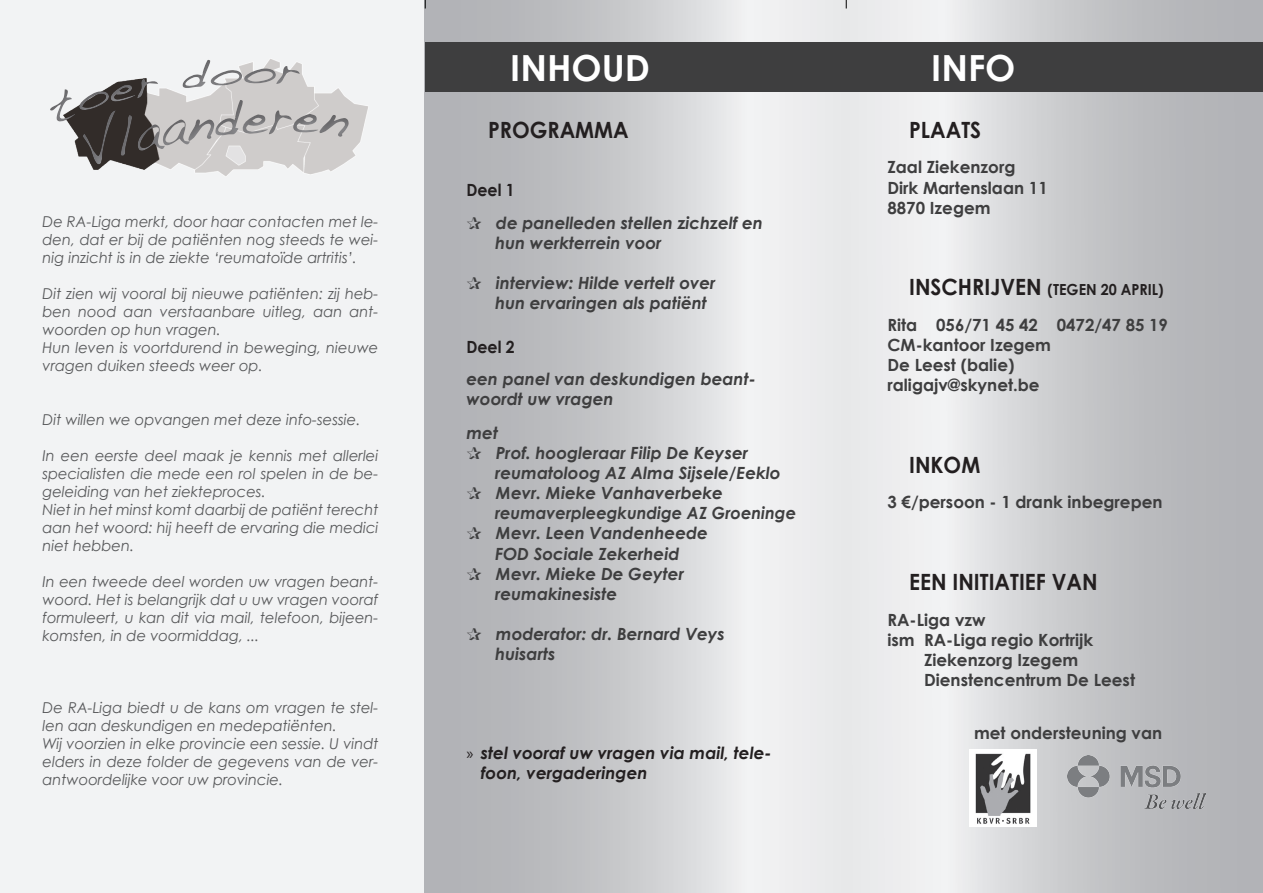
<style>
.page{position:relative;width:1263px;height:893px;background:#f2f3f4}
.page>*{position:absolute;margin:0;border:0;box-sizing:border-box;transform-origin:0 0}
.t1{font:700 36px "Century Gothic";color:#fff}
.t2{font:700 22.35px "Century Gothic";color:#231f20;scale:.94 1}
.t3{font:italic 700 16.8px/20.1px "Century Gothic";color:#3e3e3f}
.t4{font:700 16.8px/20.1px "Century Gothic";color:#3e3e3f}
.t5{font:italic 700 16.8px/20.1px "Century Gothic";color:#231f20}
.t6{font:700 16.8px "Century Gothic";color:#231f20;scale:.94 1}
.t7{font:700 15.3px "Century Gothic";color:#231f20;scale:.94 1}
.t8{font:italic 15px/18px "Century Gothic";color:#57585a}
.s1{font-style:normal;color:#231f20}
.s2{font-family:"Myriad Pro";font-weight:400;font-style:normal}
</style>
<div class="page">
<div style="left:425px;top:0;width:421px;height:893px;background:linear-gradient(to right,#a8a9ad,#f6f6f7)"></div>
<div style="left:846px;top:0;width:417px;height:893px;background:linear-gradient(to right,#f6f7f7,#a9aaae)"></div>
<div style="left:425px;top:43px;width:421px;height:49px;background:#3e3e3f"></div>
<div style="left:846px;top:43px;width:417px;height:49px;background:#3e3e3f"></div>
<img style="left:969px;top:750px;width:67px;height:76px">
<img style="left:1067px;top:755px;width:138px;height:54px">
<div style="left:7px;top:58px;width:427px;height:193px;background:#231f20;opacity:.5"></div>
<svg style="left:45px;top:60px;width:305px;height:106px"></svg>
<p class="t8" style="left:43px;top:212px;width:337px;text-align:justify">De RA-Liga merkt, door haar contacten met le&shy;den, dat er bij de patiënten nog steeds te wei&shy;nig inzicht is in de ziekte ‘reumatoïde artritis’.</p>
<p class="t8" style="left:43px;top:284px;width:337px">Dit zien wij vooral bij nieuwe patiënten: zij heb&shy;ben nood aan verstaanbare uitleg, aan ant&shy;woorden op hun vragen.<br>Hun leven is voortdurend in beweging, nieuwe vragen duiken steeds weer op.</p>
<p class="t8" style="left:43px;top:410px;width:319px">Dit willen we opvangen met deze info-sessie.</p>
<p class="t8" style="left:43px;top:446px;width:337px">In een eerste deel maak je kennis met allerlei specialisten die mede een rol spelen in de be&shy;geleiding van het ziekteproces.<br>Niet in het minst komt daarbij de patiënt terecht aan het woord: hij heeft de ervaring die medici niet hebben.</p>
<p class="t8" style="left:43px;top:572px;width:337px;text-align:justify">In een tweede deel worden uw vragen beant&shy;woord. Het is belangrijk dat u uw vragen vooraf formuleert, u kan dit via mail, telefoon, bijeen&shy;komsten, in de voormiddag, ...</p>
<p class="t8" style="left:43px;top:698px;width:337px">De RA-Liga biedt u de kans om vragen te stel&shy;len aan deskundigen en medepatiënten.<br>Wij voorzien in elke provincie een sessie. U vindt elders in deze folder de gegevens van de ver&shy;antwoordelijke voor uw provincie.</p>
<h1 class="t1" style="left:510px;top:45px;width:141px">INHOUD</h1>
<h1 class="t1" style="left:931px;top:45px;width:86px">INFO</h1>
<h2 class="t2" style="left:488px;top:116px;width:81px">Programma</h2>
<h2 class="t2" style="left:909px;top:116px;width:26px">Plaats</h2>
<p class="t4" style="left:887px;top:157px;width:162px">Zaal Ziekenzorg<br>Dirk Martenslaan 11<br>8870 Izegem</p>
<p class="t3" style="left:466px;top:174px;width:298px;line-height:32.4px"><span class="s1">Deel 1<br></span>✰ de panelleden stellen zichzelf en</p>
<p class="t3" style="left:495px;top:232px;width:168px">hun werkterrein voor</p>
<p class="t3" style="left:495px;top:273px;width:222px;text-indent:-29px">✰ interview: Hilde vertelt over hun ervaringen als patiënt</p>
<p class="t6" style="left:466px;top:336px;width:53px">Deel 2</p>
<p class="t3" style="left:466px;top:368px;width:291px">een panel van deskundigen beant&shy;woordt uw vragen</p>
<p class="t3" style="left:466px;top:422px;width:33px">met</p>
<p class="t3" style="left:466px;top:442px;width:283px">✰ Prof. hoogleraar Filip De Keyser</p>
<p class="t3" style="left:495px;top:462px;width:287px">reumatoloog AZ Alma Sijsele/Eeklo</p>
<p class="t3" style="left:466px;top:482px;width:258px">✰ Mevr. Mieke Vanhaverbeke</p>
<p class="t3" style="left:495px;top:503px;width:303px">reumaverpleegkundige AZ Groeninge</p>
<p class="t3" style="left:466px;top:523px;width:243px">✰ Mevr. Leen Vandenheede</p>
<p class="t3" style="left:495px;top:543px;width:186px">FOD Sociale Zekerheid</p>
<p class="t3" style="left:466px;top:563px;width:219px">✰ Mevr. Mieke De Geyter</p>
<p class="t3" style="left:495px;top:583px;width:124px">reumakinesiste</p>
<p class="t3" style="left:495px;top:623px;width:232px;text-indent:-29px">✰ moderator: dr. Bernard Veys huisarts</p>
<h2 class="t2" style="left:909px;top:273px;width:21px">Inschri</h2>
<h2 class="t2" style="left:990px;top:273px;width:26px">jven</h2>
<p class="t7" style="left:1048px;top:280px;width:87px">(tegen 20 april</p>
<p class="t7" style="left:1158px;top:280px;width:7px">)</p>
<p class="t4" style="left:887px;top:314px;width:282px">Rita 056/71 45 42 0472/47 85 19<br>CM-kantoor Izegem<br>De Leest (balie) raligajv@skynet.be</p>
<h2 class="t2" style="left:909px;top:451px;width:57px">Inkom</h2>
<p class="t4" style="left:887px;top:492px;width:277px">3 €/persoon - 1 drank inbegrepen</p>
<h2 class="t2" style="left:909px;top:568px;width:14px">een</h2>
<h2 class="t2" style="left:952px;top:568px;width:11px">initiatief</h2>
<h2 class="t2" style="left:1052px;top:568px;width:17px">van</h2>
<p class="t4" style="left:887px;top:609px;width:100px">RA-Liga vzw</p>
<p class="t4" style="left:887px;top:629px;width:208px">ism RA-Liga regio Kortrijk</p>
<p class="t4" style="left:924px;top:649px;width:156px">Ziekenzorg Izegem</p>
<p class="t4" style="left:924px;top:669px;width:212px">Dienstencentrum De Leest</p>
<p class="t4" style="left:974px;top:722px;width:190px">met ondersteuning van</p>
<p class="t5" style="left:481px;top:742px;width:292px;text-indent:-14px"><span class="s2">»</span> stel vooraf uw vragen via mail, tele&shy;foon, vergaderingen</p>
</div>
